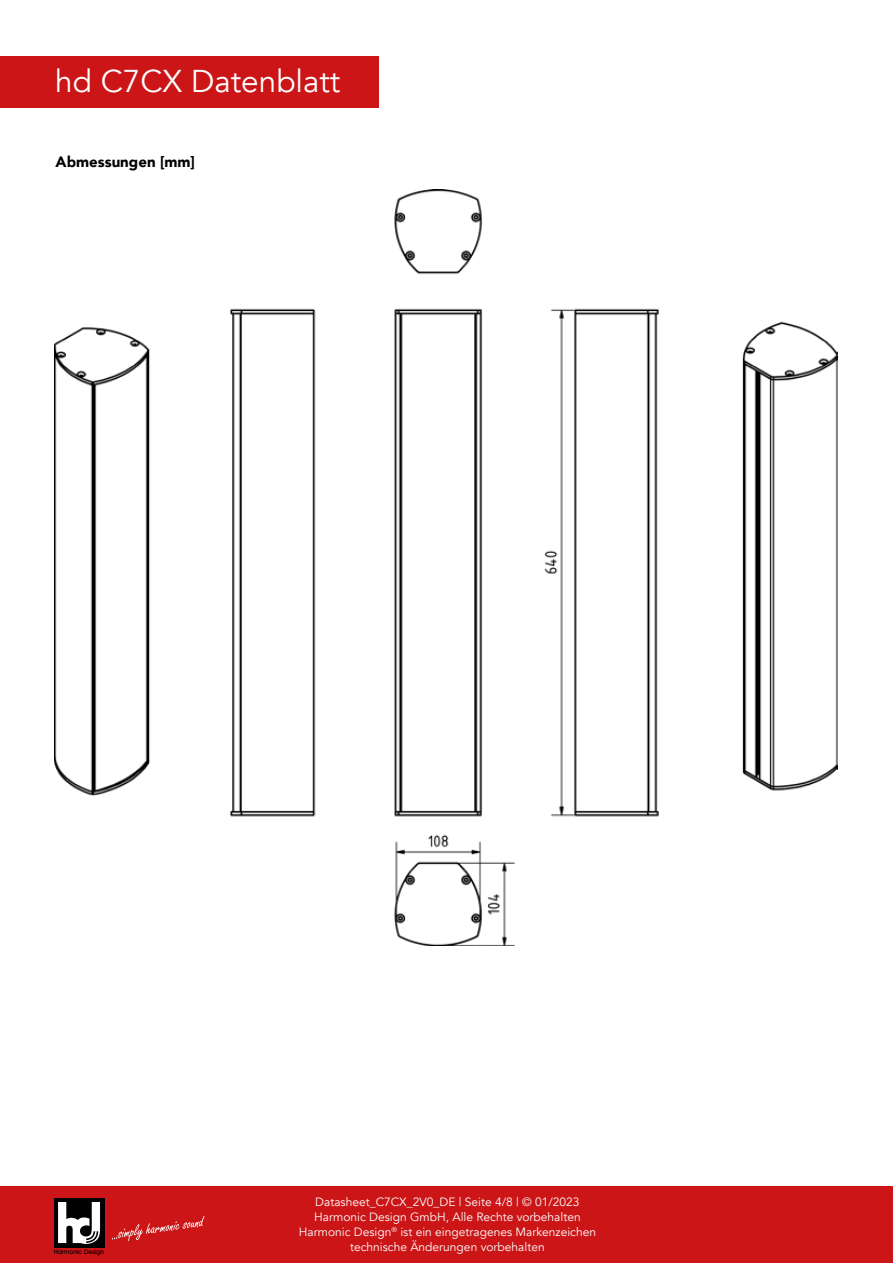
<style>
.page{position:relative;width:893px;height:1263px;background:#fff}
.page>*{position:absolute;margin:0;border:0;box-sizing:border-box;transform-origin:0 0}
.t1{font:31.5px "Avenir";color:#fff}
.t2{font:900 15px "Avenir";color:#000}
.t3{font:12px/15px "Avenir";color:#fff;text-align:center}
.t4{font:500 6.45px "Avant Garde IT Cby BT";color:#000}
</style>
<div class="page">
<div style="left:0;top:1186px;width:893px;height:77px;background:#cb1517"></div>
<div style="left:54px;top:1198px;width:50px;height:49px;background:#020203"></div>
<svg style="left:58px;top:1202px;width:42px;height:42px"></svg>
<svg style="left:112px;top:1216px;width:93px;height:25px"></svg>
<div style="left:0;top:57px;width:378px;height:51px;background:#cb1517"></div>
<img style="left:54px;top:189px;width:783px;height:757px">
<h1 class="t1" style="left:55px;top:62px;width:287px">hd C7CX Datenblatt</h1>
<p class="t2" style="left:56px;top:148px;width:141px">Abmessungen [mm]</p>
<p class="t4" style="left:54px;top:1248px;width:52px">Harmonic Design</p>
<p class="t3" style="left:299px;top:1194px;width:299px">Datasheet_C7CX_2V0_DE | Seite 4/8 | © 01/2023<br>Harmonic Design GmbH, Alle Rechte vorbehalten Harmonic Design<sup>®</sup> ist ein eingetragenes Markenzeichen technische Änderungen vorbehalten</p>
</div>
